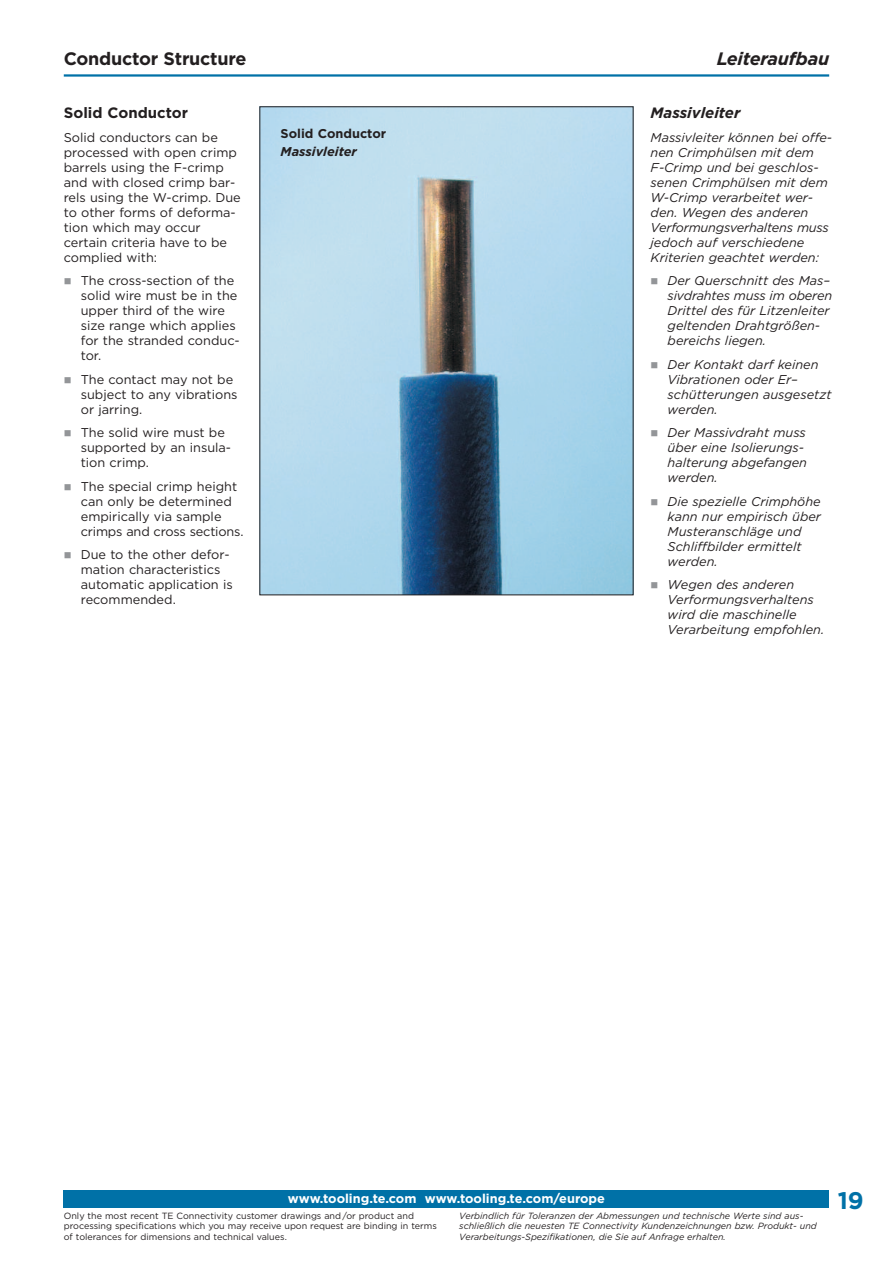
<style>
.page{position:relative;width:893px;height:1263px;background:#fff}
.page>*{position:absolute;margin:0;border:0;box-sizing:border-box;transform-origin:0 0}
.t1{font:700 24px "Gotham";color:#0071a7}
.t2{font:700 18px "Gotham";letter-spacing:-.015em;color:#231f20}
.t3{font:italic 700 18px "Gotham";letter-spacing:-.015em;color:#231f20}
.t4{font:700 15px "Gotham";color:#231f20}
.t5{font:italic 700 15px "Gotham";color:#231f20}
.t6{font:italic 12.75px/15px "Gotham";color:#231f20}
.t7{font:12.75px/15px "Gotham";color:#231f20}
.t8{font:700 12.75px "Gotham";color:#fff}
.t9{font:700 12.75px "Gotham";color:#231f20}
.t10{font:italic 700 12.75px "Gotham";color:#231f20}
.t11{font:italic 9px/10.5px "Gotham";color:#231f20}
.t12{font:9px/10.5px "Gotham";color:#231f20}
</style>
<div class="page">
<img style="left:261px;top:108px;width:371px;height:485px">
<hr style="left:64px;top:74px;width:765px;height:3px;background:#0071a7">
<div style="left:64px;top:1190px;width:765px;height:17px;background:#0071a7"></div>
<h2 class="t2" style="left:64px;top:53px;width:184px">Conductor Structure</h2>
<h2 class="t3" style="left:717px;top:53px;width:114px">Leiteraufbau</h2>
<p class="t4" style="left:64px;top:108px;width:126px">Solid Conductor</p>
<p class="t7" style="left:64px;top:131px;width:178px">Solid conductors can be processed with open crimp barrels using the F-crimp and with closed crimp bar&shy;rels using the W-crimp. Due to other forms of deforma&shy;tion which may occur certain criteria have to be complied with:</p>
<p class="t7" style="left:81px;top:274px;width:160px">The cross-section of the solid wire must be in the upper third of the wire size range which applies for the stranded conduc&shy;tor.</p>
<p class="t7" style="left:81px;top:373px;width:158px">The contact may not be subject to any vibrations or jarring.</p>
<p class="t7" style="left:81px;top:426px;width:152px">The solid wire must be supported by an insula&shy;tion crimp.</p>
<p class="t7" style="left:81px;top:480px;width:164px">The special crimp height can only be determined empirically via sample crimps and cross sections.</p>
<p class="t7" style="left:81px;top:548px;width:153px">Due to the other defor&shy;mation characteristics automatic application is recommended.</p>
<p class="t9" style="left:281px;top:129px;width:107px">Solid Conductor</p>
<p class="t10" style="left:281px;top:147px;width:78px">Massivleiter</p>
<p class="t5" style="left:651px;top:108px;width:91px">Massivleiter</p>
<p class="t6" style="left:651px;top:131px;width:183px">Massivleiter können bei offe&shy;nen Crimphülsen mit dem<br>F-Crimp und bei geschlos&shy;senen Crimphülsen mit dem<br>W-Crimp verarbeitet wer&shy;den. Wegen des anderen<br>Verformungsverhaltens muss jedoch auf verschiedene<br>Kriterien geachtet werden:</p>
<p class="t6" style="left:668px;top:274px;width:166px">Der Querschnitt des Mas– sivdrahtes muss im oberen<br>Drittel des für Litzenleiter geltenden Drahtgrößen&shy;bereichs liegen.</p>
<p class="t6" style="left:668px;top:358px;width:165px">Der Kontakt darf keinen<br>Vibrationen oder Er– schütterungen ausgesetzt werden.</p>
<p class="t6" style="left:668px;top:426px;width:141px">Der Massivdraht muss über eine Isolierungs&shy;halterung abgefangen werden.</p>
<p class="t6" style="left:668px;top:495px;width:155px">Die spezielle Crimphöhe kann nur empirisch über<br>Musteranschläge und<br>Schliffbilder ermittelt werden.</p>
<p class="t6" style="left:668px;top:578px;width:158px">Wegen des anderen<br>Verformungsverhaltens wird die maschinelle<br>Verarbeitung empfohlen.</p>
<p class="t8" style="left:288px;top:1194px;width:319px">www.tooling.te.com www.tooling.te.com/europe</p>
<h1 class="t1" style="left:838px;top:1192px;width:28px">19</h1>
<p class="t12" style="left:64px;top:1211px;width:375px">Only the most recent TE Connectivity customer drawings and/or product and processing specifications which you may receive upon request are binding in terms of tolerances for dimensions and technical values.</p>
<p class="t11" style="left:459px;top:1211px;width:359px">Verbindlich für Toleranzen der Abmessungen und technische Werte sind aus&shy;schließlich die neuesten TE Connectivity Kundenzeichnungen bzw. Produkt- und<br>Verarbeitungs-Spezifikationen, die Sie auf Anfrage erhalten.</p>
</div>
